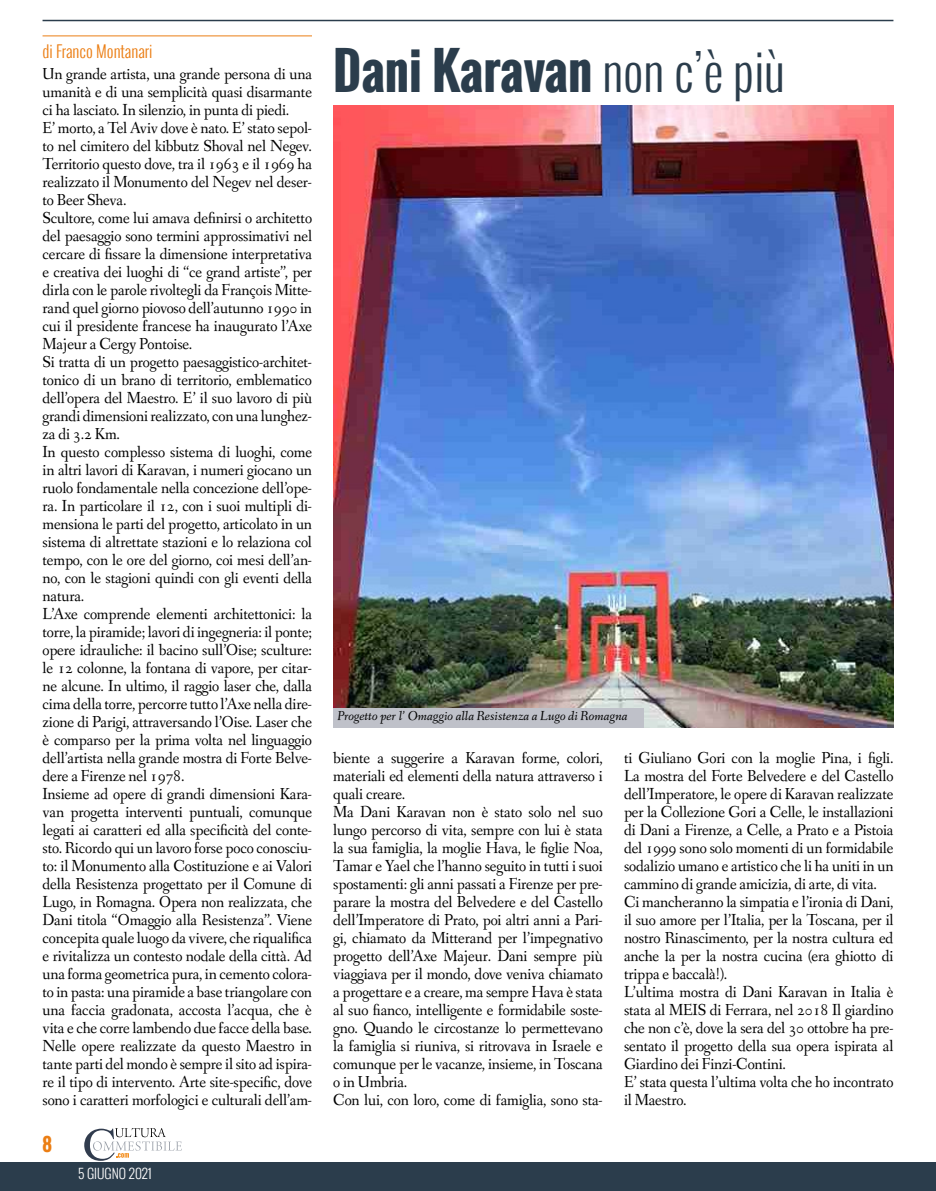
<style>
.page{position:relative;width:936px;height:1191px;background:#fff}
.page>*{position:absolute;margin:0;border:0;box-sizing:border-box;transform-origin:0 0}
.t1{font:700 49.5px "Oswald";color:#2b3d4c}
.t2{font:700 18px "Oswald";color:#eb7e14}
.t3{font:16.5px/18px "Fanwood Text";letter-spacing:-.01em;color:#000;scale:.96 1}
.t4{font:300 16.5px "Oswald";color:#eb7e14}
.t5{font:italic 13.5px "Fanwood Text";color:#000}
.t6{font:300 13.5px "Oswald";color:#fff}
.s1{font-weight:300}
</style>
<div class="page">
<div style="left:0;top:1162px;width:935px;height:29px;background:#2b3d4c"></div>
<svg style="left:84px;top:1128px;width:98px;height:32px"></svg>
<hr style="left:43px;top:20px;width:850px;height:1px;background:#2b3d4c">
<hr style="left:43px;top:36px;width:269px;height:1px;background:#eb7e14">
<img style="left:333px;top:106px;width:560px;height:621px">
<div style="left:333px;top:707px;width:311px;height:20px;background:#bfc1c9"></div>
<p class="t4" style="left:43px;top:39px;width:111px">di Franco Montanari</p>
<p class="t3" style="left:43px;top:65px;width:282px">Un grande artista, una grande persona di una umanità e di una semplicità quasi disarmante ci ha lasciato. In silenzio, in punta di piedi.<br>E’ morto, a Tel Aviv dove è nato. E’ stato sepol&shy;to nel cimitero del kibbutz Shoval nel Negev.<br>Territorio questo dove, tra il 1963 e il 1969 ha realizzato il Monumento del Negev nel deser&shy;to Beer Sheva.<br>Scultore, come lui amava definirsi o architetto del paesaggio sono termini approssimativi nel cercare di fissare la dimensione interpretativa e creativa dei luoghi di “ce grand artiste”, per dirla con le parole rivoltegli da François Mitte&shy;rand quel giorno piovoso dell’autunno 1990 in cui il presidente francese ha inaugurato l’Axe Majeur a Cergy Pontoise.<br>Si tratta di un progetto paesaggistico-architet&shy;tonico di un brano di territorio, emblematico dell’opera del Maestro. E’ il suo lavoro di più grandi dimensioni realizzato, con una lunghez&shy;za di 3.2 Km.<br>In questo complesso sistema di luoghi, come in altri lavori di Karavan, i numeri giocano un ruolo fondamentale nella concezione dell’ope&shy;ra. In particolare il 12, con i suoi multipli di&shy;mensiona le parti del progetto, articolato in un sistema di altrettate stazioni e lo relaziona col tempo, con le ore del giorno, coi mesi dell’an&shy;no, con le stagioni quindi con gli eventi della natura.<br>L’Axe comprende elementi architettonici: la torre, la piramide; lavori di ingegneria: il ponte; opere idrauliche: il bacino sull’Oise; sculture: le 12 colonne, la fontana di vapore, per citar&shy;ne alcune. In ultimo, il raggio laser che, dalla cima della torre, percorre tutto l’Axe nella dire&shy;zione di Parigi, attraversando l’Oise. Laser che è comparso per la prima volta nel linguaggio dell’artista nella grande mostra di Forte Belve&shy;dere a Firenze nel 1978.<br>Insieme ad opere di grandi dimensioni Kara&shy;van progetta interventi puntuali, comunque legati ai caratteri ed alla specificità del conte&shy;sto. Ricordo qui un lavoro forse poco conosciu&shy;to: il Monumento alla Costituzione e ai Valori della Resistenza progettato per il Comune di Lugo, in Romagna. Opera non realizzata, che Dani titola “Omaggio alla Resistenza”. Viene concepita quale luogo da vivere, che riqualifica e rivitalizza un contesto nodale della città. Ad una forma geometrica pura, in cemento colora&shy;to in pasta: una piramide a base triangolare con una faccia gradonata, accosta l’acqua, che è vita e che corre lambendo due facce della base.<br>Nelle opere realizzate da questo Maestro in tante parti del mondo è sempre il sito ad ispira&shy;re il tipo di intervento. Arte site-specific, dove sono i caratteri morfologici e culturali dell’am-</p>
<p class="t2" style="left:43px;top:1130px;width:11px">8</p>
<p class="t6" style="left:78px;top:1164px;width:75px">5 GIUGNO 2021</p>
<h1 class="t1" style="left:333px;top:34px;width:454px">Dani Karavan <span class="s1">non c’è più</span></h1>
<p class="t5" style="left:337px;top:707px;width:291px">Progetto per l’ Omaggio alla Resistenza a Lugo di Romagna</p>
<p class="t3" style="left:333px;top:749px;width:282px">biente a suggerire a Karavan forme, colori, materiali ed elementi della natura attraverso i quali creare.<br>Ma Dani Karavan non è stato solo nel suo lungo percorso di vita, sempre con lui è stata la sua famiglia, la moglie Hava, le figlie Noa, Tamar e Yael che l’hanno seguito in tutti i suoi spostamenti: gli anni passati a Firenze per pre&shy;parare la mostra del Belvedere e del Castello dell’Imperatore di Prato, poi altri anni a Pari&shy;gi, chiamato da Mitterand per l’impegnativo progetto dell’Axe Majeur. Dani sempre più viaggiava per il mondo, dove veniva chiamato a progettare e a creare, ma sempre Hava è stata al suo fianco, intelligente e formidabile soste&shy;gno. Quando le circostanze lo permettevano la famiglia si riuniva, si ritrovava in Israele e comunque per le vacanze, insieme, in Toscana o in Umbria.<br>Con lui, con loro, come di famiglia, sono sta-</p>
<p class="t3" style="left:624px;top:749px;width:282px">ti Giuliano Gori con la moglie Pina, i figli.<br>La mostra del Forte Belvedere e del Castello dell’Imperatore, le opere di Karavan realizzate per la Collezione Gori a Celle, le installazioni di Dani a Firenze, a Celle, a Prato e a Pistoia del 1999 sono solo momenti di un formidabile sodalizio umano e artistico che li ha uniti in un cammino di grande amicizia, di arte, di vita.<br>Ci mancheranno la simpatia e l’ironia di Dani, il suo amore per l’Italia, per la Toscana, per il nostro Rinascimento, per la nostra cultura ed anche la per la nostra cucina (era ghiotto di trippa e baccalà!).<br>L’ultima mostra di Dani Karavan in Italia è stata al MEIS di Ferrara, nel 2018 Il giardino che non c’è, dove la sera del 30 ottobre ha pre&shy;sentato il progetto della sua opera ispirata al Giardino dei Finzi-Contini.<br>E’ stata questa l’ultima volta che ho incontrato il Maestro.</p>
</div>
